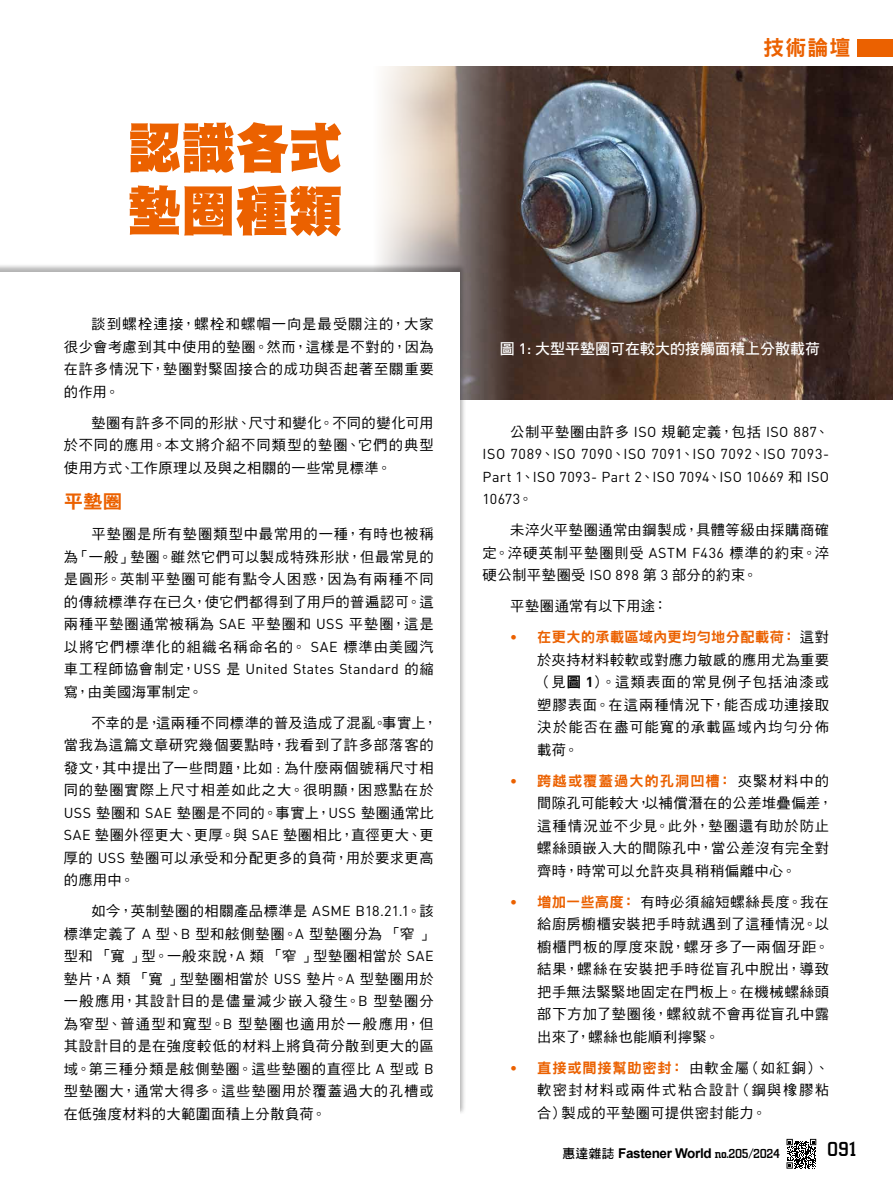
<style>
.page{position:relative;width:893px;height:1191px;background:#fff}
.page>*{position:absolute;margin:0;border:0;box-sizing:border-box;transform-origin:0 0}
.t1{font:54px/63px "DF Hei Std W12";letter-spacing:-.005em;color:#eb6100}
.t2{font:21px "DF Hei Std W9";color:#eb6100}
.t3{font:500 21px "City D";color:#000}
.t4{font:18.6px "DF Hei Std W9";color:#eb6100;scale:1.05 1}
.t5{font:15px "DF Hei Std W7";color:#fff}
.t6{font:14.25px/22.5px "DF Hei Std W5";letter-spacing:.05em;color:#000;text-align:justify}
.t7{font:14.25px/22.5px "DIN Pro";letter-spacing:.03em;color:#000;text-align:justify}
.t8{font:14.25px/31px "DF Hei Std W5";letter-spacing:.03em;color:#000}
.t9{font:14.25px/22.5px "DF Hei Std W5";letter-spacing:.09em;color:#000}
.t10{font:14.25px "DF Hei Std W9";letter-spacing:.02em;color:#eb6100}
.t11{font:14.25px "DF Hei Std W9";letter-spacing:.055em;color:#eb6100}
.t12{font:14.25px "DF Hei Std W9";letter-spacing:.075em;color:#eb6100}
.t13{font:14.25px "DF Hei Std W5";letter-spacing:.015em;color:#000}
.t14{font:700 13.5px "Arial";letter-spacing:-.025em;color:#000}
.s1{font-family:"DIN Pro"}
.s2{font-family:"DF Hei Std W5"}
.s3{font-family:"DIN Pro";font-weight:500}
.s4{font-family:"DIN Pro";font-weight:700}
.s5{font-family:"DF Hei Std W5";color:#000}
.s6{font-family:"DF Hei Std W9"}
.s7{font-family:"DIN Pro";font-weight:700;color:#eb6100}
.s8{font-family:"DF Hei Std W9";color:#eb6100}
.s9{font-family:"DF Hei Std W7";font-weight:400;font-size:12.75px}
.s10{font-family:"City D";font-weight:500}
</style>
<div class="page">
<div style="left:857px;top:40px;width:36px;height:17px;background:#eb6100"></div>
<svg style="left:786px;top:1138px;width:30px;height:30px"></svg>
<img style="left:379px;top:67px;width:514px;height:333px">
<div style="left:0;top:263px;width:466px;height:852px;background:#000;opacity:.75"></div>
<div style="left:0;top:272px;width:459px;height:843px;background:#fff"></div>
<h1 class="t1" style="left:128px;top:115px;width:217px">認識各式墊圈種類</h1>
<p class="t6" style="left:64px;top:312px;width:371px;text-indent:28px">談到螺栓連接，螺栓和螺帽一向是最受關注的，大家很少會考慮到其中使用的墊圈。然而，這樣是不對的，因為在許多情況下，墊圈對緊固接合的成功與否起著至關重要的作用。</p>
<p class="t6" style="left:64px;top:411px;width:371px;text-indent:28px">墊圈有許多不同的形狀、尺寸和變化。不同的變化可用於不同的應用。本文將介紹不同類型的墊圈、它們的典型使用方式、工作原理以及與之相關的一些常見標準。</p>
<h3 class="t4" style="left:64px;top:491px;width:57px">平墊圈</h3>
<p class="t6" style="left:64px;top:522px;width:371px;text-indent:28px">平墊圈是所有墊圈類型中最常用的一種，有時也被稱為「一般」墊圈。雖然它們可以製成特殊形狀，但最常見的是圓形。英制平墊圈可能有點令人困惑，因為有兩種不同的傳統標準存在已久，使它們都得到了用戶的普遍認可。這兩種平墊圈通常被稱為 <span class="s1">SAE</span> 平墊圈和 <span class="s1">USS</span> 平墊圈，這是以將它們標準化的組織名稱命名的。 <span class="s1">SAE</span> 標準由美國汽</p>
<p class="t7" style="left:64px;top:657px;width:371px"><span class="s2">車工程師協會制定，</span>USS <span class="s2">是</span> United States Standard <span class="s2">的縮</span></p>
<p class="t8" style="left:91px;top:675px;width:347px;text-indent:-28px">寫，由美國海軍制定。<br>不幸的是，這兩種不同標準的普及造成了混亂。事實上，</p>
<p class="t6" style="left:64px;top:733px;width:371px">當我為這篇文章研究幾個要點時，我看到了許多部落客的發文，其中提出了一些問題，比如 <span class="s1">:</span> 為什麼兩個號稱尺寸相同的墊圈實際上尺寸相差如此之大。很明顯，困惑點在於<span class="s1">USS</span> 墊圈和 <span class="s1">SAE</span> 墊圈是不同的。事實上，<span class="s1">USS</span> 墊圈通常比<span class="s1">SAE</span> 墊圈外徑更大、更厚。與 <span class="s1">SAE</span> 墊圈相比，直徑更大、更厚的 <span class="s1">USS</span> 墊圈可以承受和分配更多的負荷，用於要求更高的應用中。</p>
<p class="t6" style="left:64px;top:899px;width:371px;text-indent:28px">如今，英制墊圈的相關產品標準是 <span class="s1">ASME B18.21.1</span>。該標準定義了 <span class="s1">A</span> 型、<span class="s1">B</span> 型和舷側墊圈。<span class="s1">A</span> 型墊圈分為「窄」型和「寬」型。一般來說，<span class="s1">A</span> 類「窄」型墊圈相當於 <span class="s1">SAE</span>墊片，<span class="s1">A</span> 類「寬」型墊圈相當於 <span class="s1">USS</span> 墊片。<span class="s1">A</span> 型墊圈用於一般應用，其設計目的是儘量減少嵌入發生。<span class="s1">B</span> 型墊圈分為窄型、普通型和寬型。<span class="s1">B</span> 型墊圈也適用於一般應用，但其設計目的是在強度較低的材料上將負荷分散到更大的區域。第三種分類是舷側墊圈。這些墊圈的直徑比 <span class="s1">A</span> 型或 <span class="s1">B</span>型墊圈大，通常大得多。這些墊圈用於覆蓋過大的孔槽或在低強度材料的大範圍面積上分散負荷。</p>
<h2 class="t2" style="left:763px;top:36px;width:89px">技術論壇</h2>
<p class="t5" style="left:500px;top:341px;width:322px">圖 <span class="s3">1:</span> 大型平墊圈可在較大的接觸面積上分散載荷</p>
<p class="t6" style="left:510px;top:420px;width:320px">公制平墊圈由許多 <span class="s1">ISO</span> 規範定義，包括 <span class="s1">ISO 887</span>、</p>
<p class="t7" style="left:483px;top:442px;width:348px">ISO 7089<span class="s2">、</span>ISO 7090<span class="s2">、</span>ISO 7091<span class="s2">、</span>ISO 7092<span class="s2">、</span>ISO 7093- Part 1<span class="s2">、</span>ISO 7093- Part 2<span class="s2">、</span>ISO 7094<span class="s2">、</span>ISO 10669 <span class="s2">和</span> ISO 10673<span class="s2">。</span></p>
<p class="t6" style="left:483px;top:518px;width:348px;text-indent:28px">未淬火平墊圈通常由鋼製成，具體等級由採購商確定。淬硬英制平墊圈則受 <span class="s1">ASTM F436</span> 標準的約束。淬硬公制平墊圈受 <span class="s1">ISO 898</span> 第 <span class="s1">3</span> 部分的約束。</p>
<p class="t13" style="left:510px;top:598px;width:159px">平墊圈通常有以下用途：</p>
<p class="t10" style="left:510px;top:629px;width:320px"><span class="s4">•</span> 在更大的承載區域內更均勻地分配載荷：<span class="s5">這對</span></p>
<p class="t6" style="left:537px;top:648px;width:293px">於夾持材料較軟或對應力敏感的應用尤為重要（見<span class="s6">圖</span> <span class="s4">1</span>）。這類表面的常見例子包括油漆或塑膠表面。在這兩種情況下，能否成功連接取決於能否在盡可能寬的承載區域內均勻分佈載荷。</p>
<p class="t12" style="left:510px;top:773px;width:320px"><span class="s4">•</span> 跨越或覆蓋過大的孔洞凹槽：<span class="s5">夾緊材料中的</span></p>
<p class="t6" style="left:537px;top:791px;width:297px;text-align:left">間隙孔可能較大，以補償潛在的公差堆疊偏差，這種情況並不少見。此外，墊圈還有助於防止螺絲頭嵌入大的間隙孔中，當公差沒有完全對齊時，時常可以允許夾具稍稍偏離中心。</p>
<p class="t6" style="left:537px;top:890px;width:293px;text-indent:-27px"><span class="s7">•</span> <span class="s8">增加一些高度：</span>有時必須縮短螺絲長度。我在給廚房櫥櫃安裝把手時就遇到了這種情況。以櫥櫃門板的厚度來說，螺牙多了一兩個牙距。結果，螺絲在安裝把手時從盲孔中脫出，導致把手無法緊緊地固定在門板上。在機械螺絲頭部下方加了墊圈後，螺紋就不會再從盲孔中露出來了，螺絲也能順利擰緊。</p>
<p class="t11" style="left:510px;top:1060px;width:320px"><span class="s4">•</span> 直接或間接幫助密封：<span class="s5">由軟金屬（如紅銅）、</span></p>
<p class="t9" style="left:537px;top:1078px;width:293px">軟密封材料或兩件式粘合設計（鋼與橡膠粘合）製成的平墊圈可提供密封能力。</p>
<p class="t14" style="left:562px;top:1143px;width:219px"><span class="s9">惠達雜誌</span> Fastener World <span class="s10">no.205/2024</span></p>
<h2 class="t3" style="left:827px;top:1138px;width:31px">091</h2>
</div>
